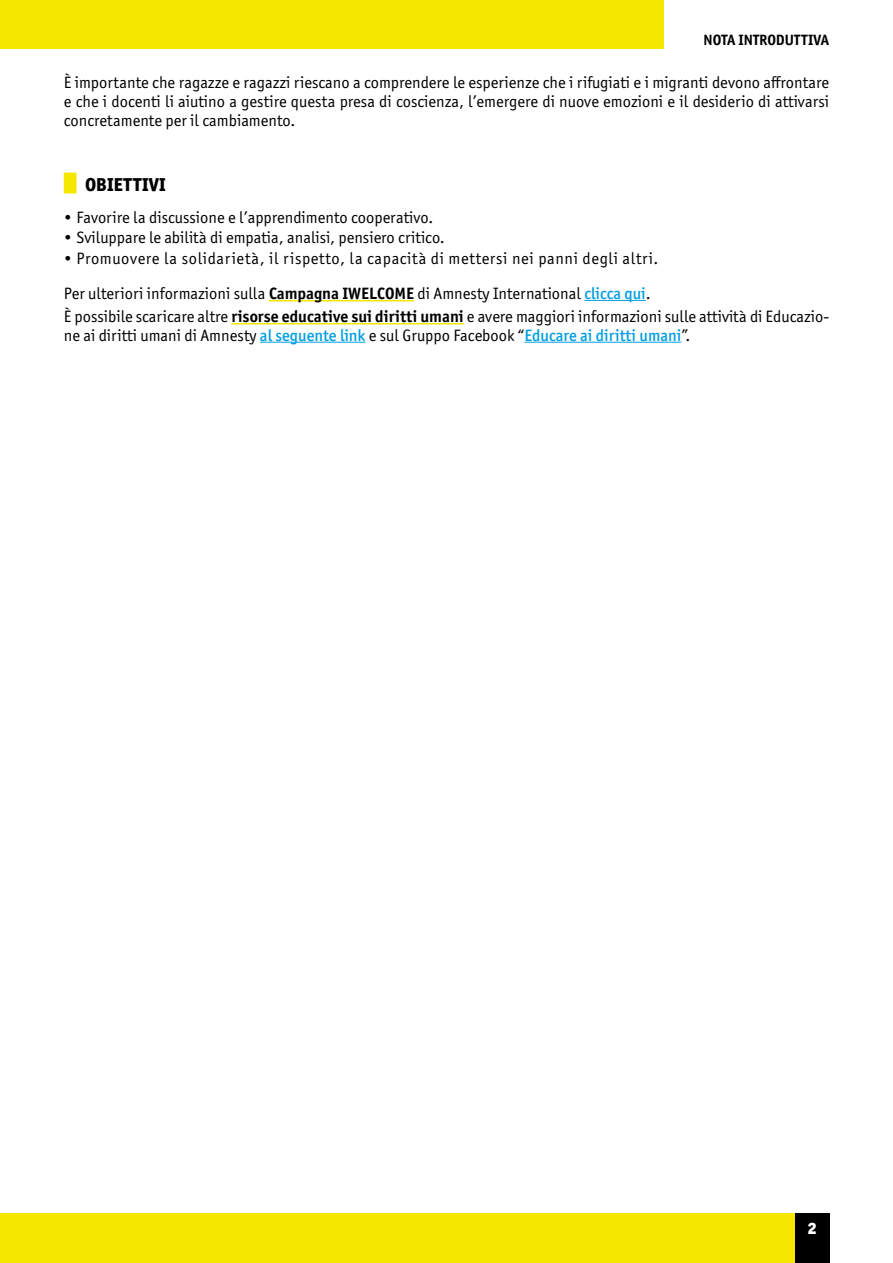
<style>
.page{position:relative;width:893px;height:1263px;background:#fff}
.page>*{position:absolute;margin:0;border:0;box-sizing:border-box;transform-origin:0 0}
.t1{font:800 18.75px "Officina Sans ITC Pro";color:#000}
.t2{font:16.5px/18.8px "Officina Sans ITC Pro";color:#000;text-align:justify}
.t3{font:16.5px/34.5px "Officina Sans ITC Pro";letter-spacing:.035em;color:#000}
.t4{font:900 16.5px "Officina Sans ITC Pro";color:#fff}
.t5{font:700 15px "Officina Sans ITC Pro";color:#000}
.s1{font-weight:700}
.s2{font-weight:500;color:#009ee3}
</style>
<div class="page">
<div style="left:0;top:1214px;width:812px;height:49px;background:#f6e700"></div>
<div style="left:795px;top:1214px;width:34px;height:49px;background:#000"></div>
<div style="left:0;top:0;width:663px;height:49px;background:#f6e700"></div>
<div style="left:64px;top:173px;width:13px;height:21px;background:#f6e700"></div>
<hr style="left:269px;top:300px;width:145px;height:1px;background:#f6e700">
<hr style="left:584px;top:300px;width:62px;height:1px;background:#009ee3">
<hr style="left:231px;top:323px;width:233px;height:1px;background:#f6e700">
<hr style="left:260px;top:342px;width:105px;height:1px;background:#009ee3">
<hr style="left:524px;top:342px;width:157px;height:1px;background:#009ee3">
<p class="t5" style="left:704px;top:30px;width:127px">NOTA INTRODUTTIVA</p>
<p class="t2" style="left:64px;top:73px;width:767px">È importante che ragazze e ragazzi riescano a comprendere le esperienze che i rifugiati e i migranti devono affrontare e che i docenti li aiutino a gestire questa presa di coscienza, l’emergere di nuove emozioni e il desiderio di attivarsi concretamente per il cambiamento.</p>
<p class="t1" style="left:85px;top:173px;width:82px">OBIETTIVI</p>
<p class="t2" style="left:64px;top:207px;width:371px">• Favorire la discussione e l’apprendimento cooperativo.</p>
<p class="t2" style="left:64px;top:228px;width:383px">• Sviluppare le abilità di empatia, analisi, pensiero critico.</p>
<p class="t3" style="left:64px;top:241px;width:596px">• Promuovere la solidarietà, il rispetto, la capacità di mettersi nei panni degli altri.<br>Per ulteriori informazioni sulla <span class="s1">Campagna IWELCOME</span> di Amnesty International <span class="s2">clicca qui</span>.</p>
<p class="t2" style="left:64px;top:307px;width:767px">È possibile scaricare altre <span class="s1">risorse educative sui diritti umani</span> e avere maggiori informazioni sulle attività di Educazio&shy;ne ai diritti umani di Amnesty <span class="s2">al seguente link</span> e sul Gruppo Facebook “<span class="s2">Educare ai diritti umani</span>”.</p>
<p class="t4" style="left:807px;top:1217px;width:11px">2</p>
</div>
